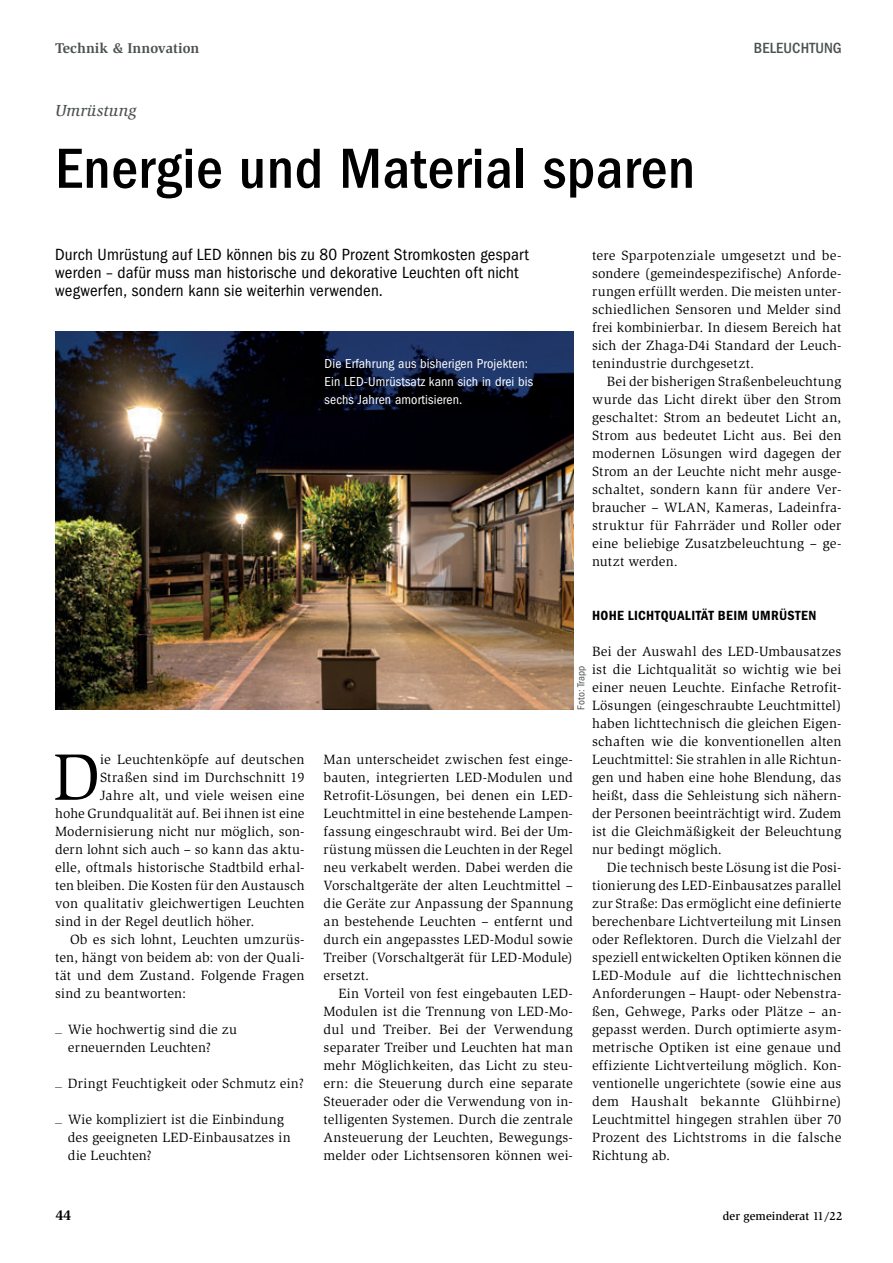
<style>
.page{position:relative;width:893px;height:1263px;background:#fff}
.page>*{position:absolute;margin:0;border:0;box-sizing:border-box;transform-origin:0 0}
.t1{font:67.5px "Slimbach Std";color:#000001}
.t2{font:500 condensed 58.5px "ITC Franklin Gothic Std";letter-spacing:.01em;color:#000001}
.t3{font:condensed 16.8px/18px "ITC Franklin Gothic Std";letter-spacing:.01em;color:#000001}
.t4{font:italic 500 16.5px "Slimbach Std";color:#4d5252}
.t5{font:500 condensed 15.3px "ITC Franklin Gothic Std";letter-spacing:.01em;color:#4d5252}
.t6{font:700 14.55px "Slimbach Std";color:#4d5252}
.t7{font:700 14.55px "Slimbach Std";color:#000001}
.t8{font:13.8px/18px "Slimbach Std";letter-spacing:.015em;color:#000001;text-align:justify}
.t9{font:13.8px "ITC Franklin Gothic Std Dm Cd";letter-spacing:.02em;color:#000001}
.t10{font:condensed 13.5px/18px "ITC Franklin Gothic Std";letter-spacing:.01em;color:#fff}
.t11{font:500 12px "Slimbach Std";color:#000001}
.t12{font:condensed 10.5px "ITC Franklin Gothic Std";letter-spacing:.01em;color:#4d5252}
.s1{font-family:"ITC Franklin Gothic Std";font-stretch:condensed;color:#4d5252}
</style>
<div class="page">
<img style="left:55px;top:332px;width:518px;height:378px">
<p class="t6" style="left:55px;top:39px;width:146px">Technik &amp; Innovation</p>
<p class="t4" style="left:55px;top:100px;width:83px">Umrüstung</p>
<h2 class="t2" style="left:55px;top:146px;width:641px">Energie und Material sparen</h2>
<p class="t5" style="left:754px;top:42px;width:89px">BELEUCHTUNG</p>
<p class="t3" style="left:55px;top:246px;width:475px">Durch Umrüstung auf LED können bis zu 80 Prozent Stromkosten gespart werden – dafür muss man historische und dekorative Leuchten oft nicht wegwerfen, sondern kann sie weiterhin verwenden.</p>
<p class="t10" style="left:325px;top:355px;width:210px">Die Erfahrung aus bisherigen Projekten:<br>Ein LED-Umrüstsatz kann sich in drei bis sechs Jahren amortisieren.</p>
<p class="t8" style="left:592px;top:247px;width:251px">tere Sparpotenziale umgesetzt und be&shy;sondere (gemeindespezifische) Anforde&shy;rungen erfüllt werden. Die meisten unter&shy;schiedlichen Sensoren und Melder sind frei kombinierbar. In diesem Bereich hat sich der Zhaga-D4i Standard der Leuch&shy;tenindustrie durchgesetzt.</p>
<p class="t8" style="left:592px;top:373px;width:251px;text-indent:15px">Bei der bisherigen Straßenbeleuchtung wurde das Licht direkt über den Strom geschaltet: Strom an bedeutet Licht an, Strom aus bedeutet Licht aus. Bei den modernen Lösungen wird dagegen der Strom an der Leuchte nicht mehr ausge&shy;schaltet, sondern kann für andere Ver&shy;braucher – WLAN, Kameras, Ladeinfra&shy;struktur für Fahrräder und Roller oder eine beliebige Zusatzbeleuchtung – ge&shy;nutzt werden.</p>
<h1 class="t1" style="left:53px;top:751px;width:49px">D</h1>
<p class="t8" style="left:100px;top:751px;width:206px">ie Leuchtenköpfe auf deutschen</p>
<p class="t8" style="left:100px;top:769px;width:206px">Straßen sind im Durchschnitt 19</p>
<p class="t8" style="left:100px;top:787px;width:206px">Jahre alt, und viele weisen eine</p>
<p class="t8" style="left:55px;top:805px;width:251px">hohe Grundqualität auf. Bei ihnen ist eine</p>
<p class="t8" style="left:55px;top:823px;width:251px">Modernisierung nicht nur möglich, son-</p>
<p class="t8" style="left:55px;top:841px;width:251px">dern lohnt sich auch – so kann das aktu-</p>
<p class="t8" style="left:55px;top:859px;width:251px">elle, oftmals historische Stadtbild erhal-</p>
<p class="t8" style="left:55px;top:877px;width:251px">ten bleiben. Die Kosten für den Austausch</p>
<p class="t8" style="left:55px;top:895px;width:251px">von qualitativ gleichwertigen Leuchten</p>
<p class="t8" style="left:55px;top:913px;width:201px">sind in der Regel deutlich höher.</p>
<p class="t8" style="left:70px;top:931px;width:236px">Ob es sich lohnt, Leuchten umzurüs-</p>
<p class="t8" style="left:55px;top:949px;width:251px">ten, hängt von beidem ab: von der Quali-</p>
<p class="t8" style="left:55px;top:967px;width:251px">tät und dem Zustand. Folgende Fragen</p>
<p class="t8" style="left:55px;top:985px;width:133px">sind zu beantworten:</p>
<p class="t8" style="left:68px;top:1021px;width:171px;text-indent:-13px"><span class="s1">_</span> Wie hochwertig sind die zu erneuernden Leuchten?</p>
<p class="t8" style="left:55px;top:1075px;width:250px"><span class="s1">_</span> Dringt Feuchtigkeit oder Schmutz ein?</p>
<p class="t8" style="left:68px;top:1111px;width:224px;text-align:left;text-indent:-13px"><span class="s1">_</span> Wie kompliziert ist die Einbindung des geeigneten LED-Einbausatzes in die Leuchten?</p>
<p class="t9" style="left:592px;top:607px;width:226px">HOHE LICHTQUALITÄT BEIM UMRÜSTEN</p>
<p class="t8" style="left:592px;top:643px;width:251px">Bei der Auswahl des LED-Umbausatzes ist die Lichtqualität so wichtig wie bei einer neuen Leuchte. Einfache Retrofit-Lösungen (eingeschraubte Leuchtmittel) haben lichttechnisch die gleichen Eigen&shy;schaften wie die konventionellen alten Leuchtmittel: Sie strahlen in alle Richtun&shy;gen und haben eine hohe Blendung, das heißt, dass die Sehleistung sich nähern&shy;der Personen beeinträchtigt wird. Zudem ist die Gleichmäßigkeit der Beleuchtung nur bedingt möglich.</p>
<p class="t8" style="left:592px;top:859px;width:251px;text-indent:15px">Die technisch beste Lösung ist die Posi&shy;tionierung des LED-Einbausatzes parallel zur Straße: Das ermöglicht eine definierte berechenbare Lichtverteilung mit Linsen oder Reflektoren. Durch die Vielzahl der speziell entwickelten Optiken können die LED-Module auf die lichttechnischen Anforderungen – Haupt- oder Nebenstra&shy;ßen, Gehwege, Parks oder Plätze – an&shy;gepasst werden. Durch optimierte asym&shy;metrische Optiken ist eine genaue und effiziente Lichtverteilung möglich. Kon&shy;ventionelle ungerichtete (sowie eine aus dem Haushalt bekannte Glühbirne)<br>Leuchtmittel hingegen strahlen über 70<br>Prozent des Lichtstroms in die falsche Richtung ab.</p>
<p class="t12" style="left:577px;top:710px;width:45px;rotate:-90deg">Foto: Trapp</p>
<p class="t8" style="left:324px;top:751px;width:251px">Man unterscheidet zwischen fest einge&shy;bauten, integrierten LED-Modulen und Retrofit-Lösungen, bei denen ein LED-Leuchtmittel in eine bestehende Lampen&shy;fassung eingeschraubt wird. Bei der Um&shy;rüstung müssen die Leuchten in der Regel neu verkabelt werden. Dabei werden die Vorschaltgeräte der alten Leuchtmittel – die Geräte zur Anpassung der Spannung an bestehende Leuchten – entfernt und durch ein angepasstes LED-Modul sowie Treiber (Vorschaltgerät für LED-Module) ersetzt.</p>
<p class="t8" style="left:324px;top:985px;width:251px;text-indent:15px">Ein Vorteil von fest eingebauten LED-Modulen ist die Trennung von LED-Mo&shy;dul und Treiber. Bei der Verwendung separater Treiber und Leuchten hat man mehr Möglichkeiten, das Licht zu steu&shy;ern: die Steuerung durch eine separate Steuerader oder die Verwendung von in&shy;telligenten Systemen. Durch die zentrale Ansteuerung der Leuchten, Bewegungs&shy;melder oder Lichtsensoren können wei-</p>
<p class="t7" style="left:56px;top:1206px;width:17px">44</p>
<p class="t11" style="left:723px;top:1211px;width:121px">der gemeinderat 11/22</p>
</div>
